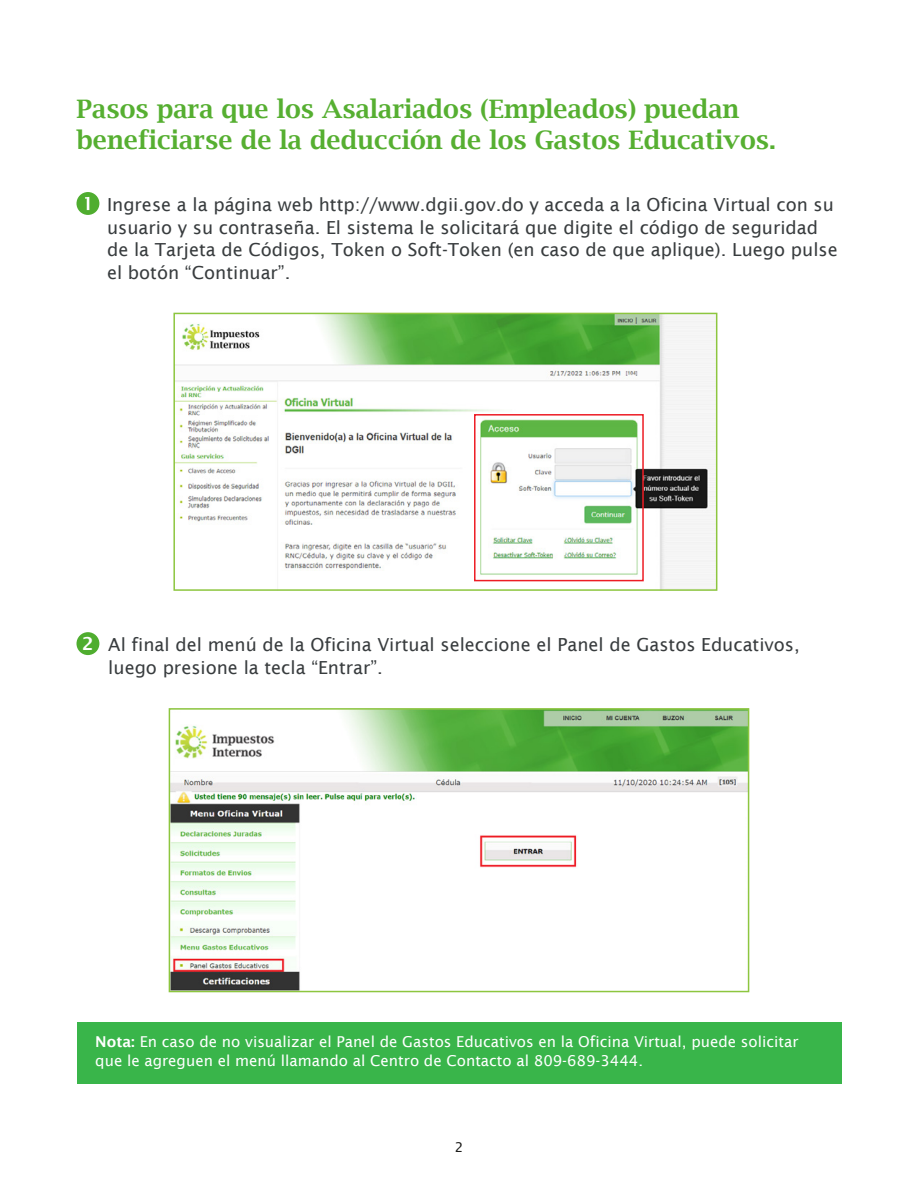
<style>
.page{position:relative;width:918px;height:1188px;background:#fff}
.page>*{position:absolute;margin:0;border:0;box-sizing:border-box;transform-origin:0 0}
.t1{font:600 25.5px/30.6px "Lucida Bright";color:#56af31}
.t2{font:18px/22.5px "Lucida Sans";color:#383c3e}
.t3{font:600 18px "Lucida Sans";color:#fff}
.t4{font:15px/19.5px "Lucida Sans";color:#fff}
.t5{font:13.5px "Lucida Sans";color:#1d1d1b}
.s1{font-weight:600}
</style>
<div class="page">
<img style="left:176px;top:316px;width:538px;height:272px">
<div style="left:173px;top:313px;width:544px;height:278px;border:2px solid #8dc63f"></div>
<div style="left:76px;top:192px;width:23px;height:23px;background:#4fad2f;border-radius:50%"></div>
<svg style="left:85px;top:197px;width:4px;height:13px"></svg>
<div style="left:76px;top:632px;width:23px;height:23px;background:#4fad2f;border-radius:50%"></div>
<img style="left:172px;top:711px;width:574px;height:278px">
<div style="left:169px;top:708px;width:580px;height:284px;border:2px solid #8dc63f"></div>
<div style="left:77px;top:1023px;width:764px;height:61px;background:#39b54a"></div>
<div style="left:474px;top:414px;width:170px;height:167px;border:2px solid #ed1c24"></div>
<h1 class="t1" style="left:76px;top:94px;width:701px">Pasos para que los Asalariados (Empleados) puedan beneficiarse de la deducción de los Gastos Educativos.</h1>
<p class="t2" style="left:107px;top:194px;width:732px">Ingrese a la página web http://www.dgii.gov.do y acceda a la Oficina Virtual con su usuario y su contraseña. El sistema le solicitará que digite el código de seguridad de la Tarjeta de Códigos, Token o Soft-Token (en caso de que aplique). Luego pulse el botón “Continuar”.</p>
<p class="t3" style="left:82px;top:634px;width:13px">2</p>
<p class="t2" style="left:108px;top:634px;width:693px">Al final del menú de la Oficina Virtual seleccione el Panel de Gastos Educativos, luego presione la tecla “Entrar”.</p>
<p class="t4" style="left:95px;top:1031px;width:705px"><span class="s1">Nota:</span> En caso de no visualizar el Panel de Gastos Educativos en la Oficina Virtual, puede solicitar que le agreguen el menú llamando al Centro de Contacto al 809-689-3444.</p>
<p class="t5" style="left:455px;top:1140px;width:10px">2</p>
</div>
